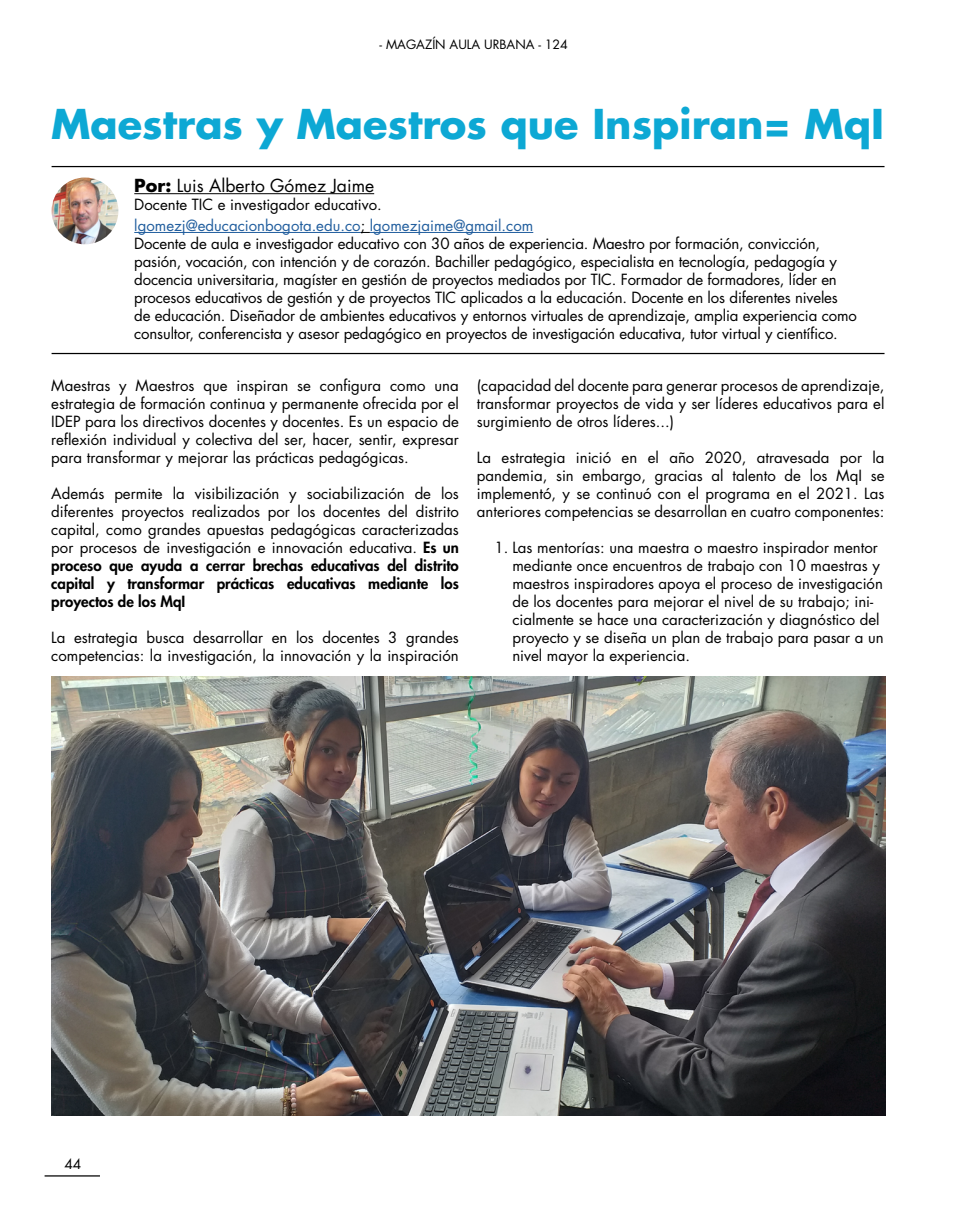
<style>
.page{position:relative;width:957px;height:1205px;background:#fff}
.page>*{position:absolute;margin:0;border:0;box-sizing:border-box;transform-origin:0 0}
.t1{font:700 40px "Futura Std";color:#0da8d4}
.t2{font:17.5px "Futura Std";color:#000}
.t3{font:15px/18px "Futura Std";color:#000;text-align:justify}
.t4{font:15px/21px "Futura Std";color:#215e9e}
.t5{font:13.75px "Futura Std";color:#000}
.t6{font:12.5px "Futura Std";color:#000}
.s1{font-weight:700}
.s2{color:#000}
.s3{font-weight:800}
</style>
<div class="page">
<hr style="left:52px;top:353px;width:832px;height:1px;background:#000">
<hr style="left:52px;top:166px;width:832px;height:1px;background:#000">
<hr style="left:134px;top:193px;width:240px;height:1px;background:#000">
<hr style="left:134px;top:232px;width:227px;height:1px;background:#215e9e">
<hr style="left:370px;top:232px;width:163px;height:1px;background:#215e9e">
<img style="left:52px;top:177px;width:66px;height:67px;border-radius:33px">
<img style="left:52px;top:676px;width:833px;height:440px">
<hr style="left:45px;top:1175px;width:55px;height:1px;background:#000">
<p class="t6" style="left:379px;top:36px;width:190px">- MAGAZÍN AULA URBANA - 124</p>
<h1 class="t1" style="left:51px;top:97px;width:834px">Maestras y Maestros que Inspiran= MqI</h1>
<p class="t2" style="left:134px;top:174px;width:241px"><span class="s1">Por:</span> Luis Alberto Gómez Jaime</p>
<p class="t4" style="left:134px;top:194px;width:400px"><span class="s2">Docente TIC e investigador educativo. </span>lgomezj@educacionbogota.edu.co<span class="s2">;</span> lgomezjaime@gmail.com</p>
<p class="t3" style="left:134px;top:235px;width:724px;text-align:left">Docente de aula e investigador educativo con 30 años de experiencia. Maestro por formación, convicción, pasión, vocación, con intención y de corazón. Bachiller pedagógico, especialista en tecnología, pedagogía y docencia universitaria, magíster en gestión de proyectos mediados por TIC. Formador de formadores, líder en procesos educativos de gestión y de proyectos TIC aplicados a la educación. Docente en los diferentes niveles de educación. Diseñador de ambientes educativos y entornos virtuales de aprendizaje, amplia experiencia como consultor, conferencista y asesor pedagógico en proyectos de investigación educativa, tutor virtual y científico.</p>
<p class="t3" style="left:477px;top:377px;width:409px">(capacidad del docente para generar procesos de aprendizaje, transformar proyectos de vida y ser líderes educativos para el surgimiento de otros líderes...)</p>
<p class="t3" style="left:477px;top:449px;width:409px">La estrategia inició en el año 2020, atravesada por la pandemia, sin embargo, gracias al talento de los MqI se implementó, y se continuó con el programa en el 2021. Las anteriores competencias se desarrollan en cuatro componentes:</p>
<p class="t3" style="left:512px;top:539px;width:373px;text-align:left;text-indent:-18px">1. Las mentorías: una maestra o maestro inspirador mentor mediante once encuentros de trabajo con 10 maestras y maestros inspiradores apoya el proceso de investigación de los docentes para mejorar el nivel de su trabajo; ini&shy;cialmente se hace una caracterización y diagnóstico del proyecto y se diseña un plan de trabajo para pasar a un nivel mayor la experiencia.</p>
<p class="t3" style="left:51px;top:377px;width:409px">Maestras y Maestros que inspiran se configura como una estrategia de formación continua y permanente ofrecida por el IDEP para los directivos docentes y docentes. Es un espacio de reflexión individual y colectiva del ser, hacer, sentir, expresar para transformar y mejorar las prácticas pedagógicas.</p>
<p class="t3" style="left:51px;top:485px;width:409px">Además permite la visibilización y sociabilización de los diferentes proyectos realizados por los docentes del distrito capital, como grandes apuestas pedagógicas caracterizadas por procesos de investigación e innovación educativa. <span class="s3">Es un proceso que ayuda a cerrar brechas educativas del distrito capital y transformar prácticas educativas mediante los proyectos de los MqI</span></p>
<p class="t3" style="left:51px;top:629px;width:409px">La estrategia busca desarrollar en los docentes 3 grandes competencias: la investigación, la innovación y la inspiración</p>
<p class="t5" style="left:64px;top:1155px;width:18px">44</p>
</div>
